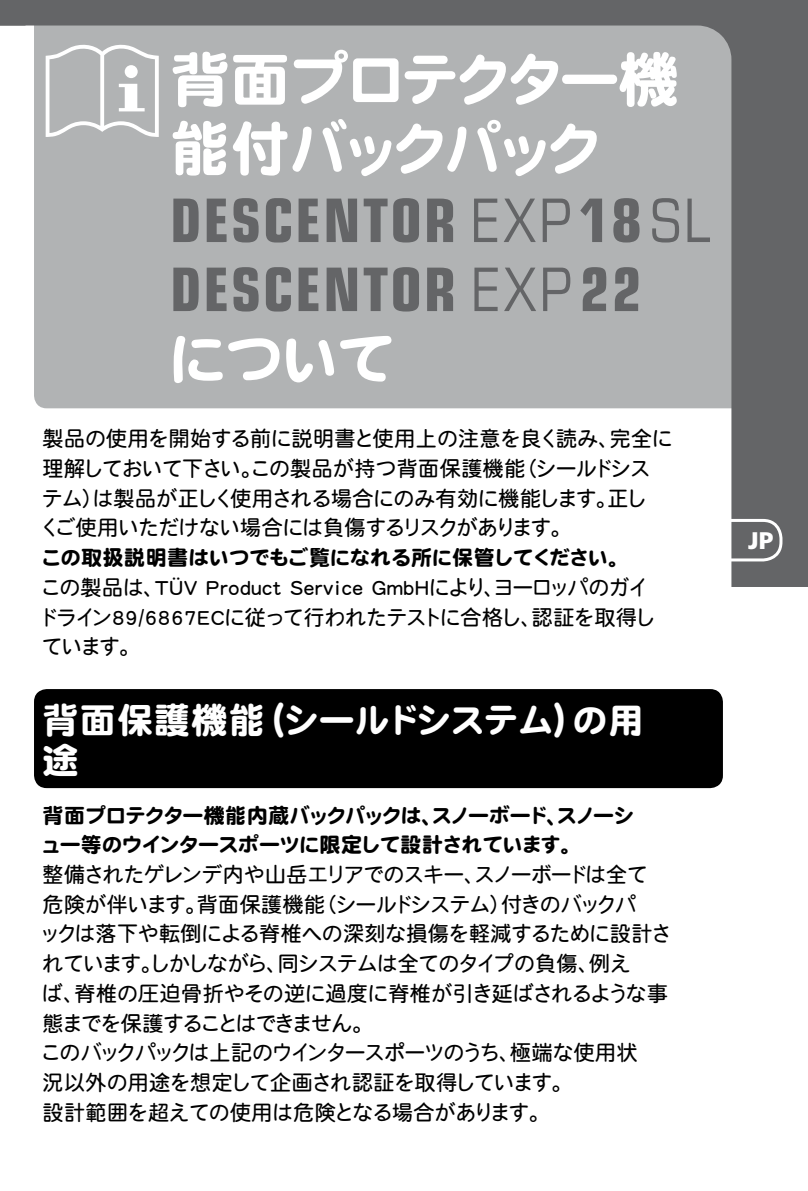
<style>
.page{position:relative;width:808px;height:1191px;background:#fff}
.page>*{position:absolute;margin:0;border:0;box-sizing:border-box;transform-origin:0 0}
.t1{font:700 condensed 60px/69px "Eurostile";letter-spacing:.035em;color:#646567}
.t2{font:60px/69px "DF Maru Gothic Std W9";letter-spacing:-.08em;color:#fff}
.t3{font:36px/39.6px "DF Maru Gothic Std W9";letter-spacing:-.02em;color:#fff}
.t4{font:900 24px "Frutiger";color:#fff}
.t5{font:21px/29.7px "DFHS Maru Gothic Std W4";letter-spacing:-.025em;color:#000}
.t6{font:21px/29.7px "DFHS Maru Gothic Std W4";color:#000}
.t7{font:21px/29.7px "DF Maru Gothic Std W9";letter-spacing:-.05em;color:#000}
.t8{font:21px "DF Maru Gothic Std W9";letter-spacing:-.025em;color:#000}
.s1{font-weight:400}
</style>
<div class="page">
<svg style="left:26px;top:0;width:782px;height:587px;fill:#b1b3b4"></svg>
<div style="left:697px;top:519px;width:85px;height:42px;border:3px solid #fff;border-radius:18px"></div>
<div style="left:34px;top:689px;width:689px;height:99px;background:#000;border-radius:13px"></div>
<svg style="left:46px;top:43px;width:113px;height:94px"></svg>
<svg style="left:0;top:0;width:26px;height:26px"></svg>
<h1 class="t2" style="left:170px;top:44px;width:510px">背面プロテクター機能付バックパック</h1>
<h1 class="t1" style="left:170px;top:185px;width:543px">DESCENTOR <span class="s1">EXP</span>18<span class="s1">SL<br></span>DESCENTOR <span class="s1">EXP</span>22</h1>
<h1 class="t2" style="left:167px;top:323px;width:230px">について</h1>
<p class="t5" style="left:39px;top:423px;width:636px">製品の使用を開始する前に説明書と使用上の注意を良く読み、完全に理解しておいて下さい。この製品が持つ背面保護機能（シールドシステム）は製品が正しく使用される場合にのみ有効に機能します。正し<br>くご使用いただけない場合には負傷するリスクがあります。</p>
<p class="t8" style="left:41px;top:546px;width:590px">この取扱説明書はいつでもご覧になれる所に保管してください。</p>
<p class="t6" style="left:39px;top:572px;width:618px">この製品は、TÜV Product Service GmbHにより、ヨーロッパのガイドライン89/6867ECに従って行われたテストに合格し、認証を取得しています。</p>
<h2 class="t3" style="left:43px;top:700px;width:603px">背面保護機能（シールドシステム）の用途</h2>
<p class="t7" style="left:41px;top:800px;width:595px">背面プロテクター機能内蔵バックパックは、スノーボード、スノーシュー等のウインタースポーツに限定して設計されています。</p>
<p class="t5" style="left:40px;top:859px;width:634px">整備されたゲレンデ内や山岳エリアでのスキー、スノーボードは全て<br>危険が伴います。背面保護機能（シールドシステム）付きのバックパ<br>ックは落下や転倒による脊椎への深刻な損傷を軽減するために設計されています。しかしながら、同システムは全てのタイプの負傷、例え<br>ば、脊椎の圧迫骨折やその逆に過度に脊椎が引き延ばされるような事態までを保護することはできません。<br>このバックパックは上記のウインタースポーツのうち、極端な使用状<br>況以外の用途を想定して企画され認証を取得しています。<br>設計範囲を超えての使用は危険となる場合があります。</p>
<p class="t4" style="left:748px;top:526px;width:27px">JP</p>
</div>
